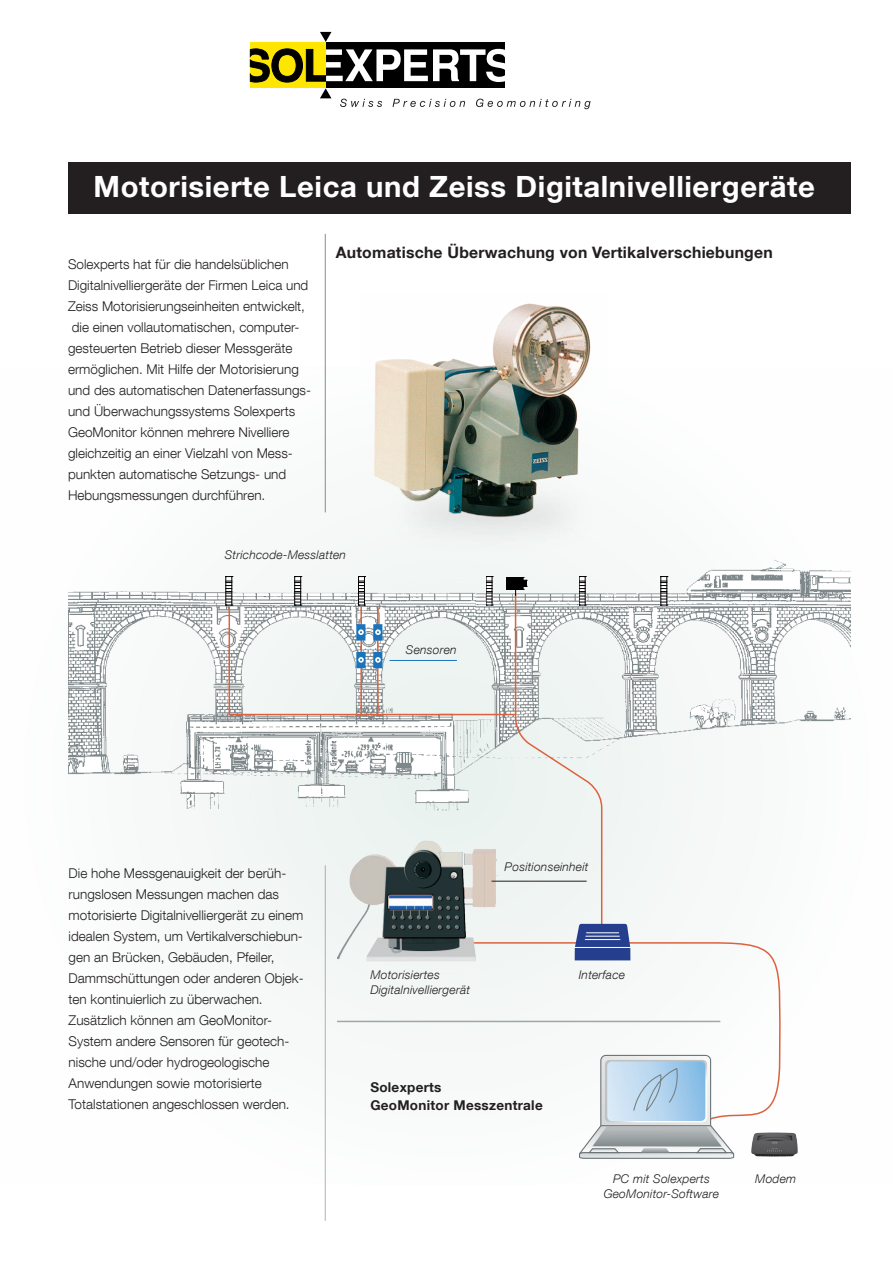
<style>
.page{position:relative;width:893px;height:1263px;background:#fff}
.page>*{position:absolute;margin:0;border:0;box-sizing:border-box;transform-origin:0 0}
._00_Hauptitel{font:700 29.25px "Helvetica Neue LT Com";letter-spacing:.02em;color:#fff}
._000_Untertitel{font:700 15.75px "Helvetica Neue LT Com";letter-spacing:.015em;color:#231f20}
._01_Body{font:300 13.5px/21px "Helvetica Neue LT Com";color:#231f20}
._04_Legende{font:700 13.5px/18px "Helvetica Neue LT Com";letter-spacing:.02em;color:#231f20}
._04_Legende-2{font:italic 300 12px/15px "Helvetica Neue LT Com";letter-spacing:.02em;color:#231f20}
</style>
<div class="page">
<div style="left:250px;top:43px;width:76px;height:45px;background:#ffe601"></div>
<div style="left:326px;top:43px;width:179px;height:45px;background:#000001"></div>
<svg style="left:320px;top:32px;width:11px;height:10px"></svg>
<svg style="left:320px;top:88px;width:11px;height:10px"></svg>
<svg style="left:250px;top:49px;width:255px;height:33px"></svg>
<svg style="left:340px;top:99px;width:42px;height:8px"></svg>
<svg style="left:393px;top:99px;width:72px;height:8px"></svg>
<svg style="left:476px;top:99px;width:114px;height:10px"></svg>
<div style="left:68px;top:162px;width:782px;height:51px;background:#231f20"></div>
<hr style="left:325px;top:234px;width:1px;height:278px;background:#231f20">
<hr style="left:337px;top:1021px;width:383px;height:1px;background:#9fa5a9">
<hr style="left:325px;top:865px;width:1px;height:356px;background:#6c6d70">
<img style="left:68px;top:559px;width:782px;height:253px">
<svg style="left:466px;top:941px;width:315px;height:176px"></svg>
<img style="left:337px;top:835px;width:167px;height:131px">
<svg style="left:226px;top:576px;width:7px;height:30px"></svg>
<svg style="left:358px;top:576px;width:7px;height:30px"></svg>
<svg style="left:295px;top:576px;width:7px;height:30px"></svg>
<svg style="left:486px;top:576px;width:7px;height:30px"></svg>
<svg style="left:661px;top:576px;width:7px;height:30px"></svg>
<hr style="left:229px;top:606px;width:1px;height:108px;background:#dc613d">
<hr style="left:360px;top:606px;width:2px;height:108px;background:#dc613d">
<hr style="left:377px;top:606px;width:2px;height:108px;background:#dc613d">
<hr style="left:229px;top:714px;width:286px;height:1px;background:#dc613d">
<img style="left:751px;top:1132px;width:47px;height:25px">
<svg style="left:578px;top:1055px;width:157px;height:104px"></svg>
<hr style="left:389px;top:660px;width:68px;height:1px;background:#1a74bc">
<svg style="left:507px;top:576px;width:123px;height:372px"></svg>
<hr style="left:586px;top:932px;width:33px;height:1px;background:#fff">
<hr style="left:586px;top:936px;width:33px;height:1px;background:#fff">
<hr style="left:585px;top:939px;width:35px;height:1px;background:#fff">
<div style="left:575px;top:947px;width:55px;height:13px;background:#253f8e"></div>
<hr style="left:575px;top:947px;width:55px;height:1px;background:#fff">
<div style="left:356px;top:624px;width:9px;height:17px;background:#1a74bc;border:2px solid #1a74bc"></div>
<svg style="left:358px;top:629px;width:6px;height:6px"></svg>
<div style="left:356px;top:652px;width:9px;height:16px;background:#1a74bc;border:2px solid #1a74bc"></div>
<svg style="left:358px;top:657px;width:6px;height:6px"></svg>
<div style="left:373px;top:624px;width:9px;height:17px;background:#1a74bc;border:2px solid #1a74bc"></div>
<svg style="left:375px;top:629px;width:6px;height:6px"></svg>
<div style="left:373px;top:652px;width:9px;height:16px;background:#1a74bc;border:2px solid #1a74bc"></div>
<svg style="left:375px;top:657px;width:6px;height:6px"></svg>
<img style="left:361px;top:303px;width:230px;height:249px">
<hr style="left:492px;top:881px;width:95px;height:1px;background:#231f20">
<p class="_00_Hauptitel" style="left:94px;top:168px;width:723px">Motorisierte Leica und Zeiss Digitalnivelliergeräte</p>
<p class="_01_Body" style="left:68px;top:254px;width:245px">Solexperts hat für die handelsüblichen Digitalnivelliergeräte der Firmen Leica und Zeiss Motorisierungseinheiten entwickelt, die einen vollautomatischen, computer&shy;gesteuerten Betrieb dieser Messgeräte ermöglichen. Mit Hilfe der Motorisierung und des automatischen Datenerfassungs&shy;und Überwachungssystems Solexperts GeoMonitor können mehrere Nivelliere gleichzeitig an einer Vielzahl von Mess&shy;punkten automatische Setzungs- und Hebungsmessungen durchführen.</p>
<p class="_000_Untertitel" style="left:336px;top:243px;width:438px">Automatische Überwachung von Vertikalverschiebungen</p>
<p class="_04_Legende-2" style="left:225px;top:547px;width:123px">Strichcode-Messlatten</p>
<p class="_04_Legende-2" style="left:406px;top:642px;width:52px">Sensoren</p>
<p class="_01_Body" style="left:69px;top:863px;width:237px">Die hohe Messgenauigkeit der berüh&shy;rungslosen Messungen machen das motorisierte Digitalnivelliergerät zu einem idealen System, um Vertikalverschiebun&shy;gen an Brücken, Gebäuden, Pfeiler, Dammschüttungen oder anderen Objek&shy;ten kontinuierlich zu überwachen.<br>Zusätzlich können am GeoMonitor-System andere Sensoren für geotech&shy;nische und/oder hydrogeologische Anwendungen sowie motorisierte Totalstationen angeschlossen werden.</p>
<p class="_04_Legende-2" style="left:505px;top:859px;width:85px">Positionseinheit</p>
<p class="_04_Legende-2" style="left:370px;top:967px;width:101px">Motorisiertes<br>Digitalnivelliergerät</p>
<p class="_04_Legende" style="left:370px;top:1077px;width:174px">Solexperts<br>GeoMonitor Messzentrale</p>
<p class="_04_Legende-2" style="left:579px;top:967px;width:48px">Interface</p>
<p class="_04_Legende-2" style="left:604px;top:1171px;width:117px;text-align:center">PC mit Solexperts<br>GeoMonitor-Software</p>
<p class="_04_Legende-2" style="left:755px;top:1171px;width:42px">Modem</p>
</div>
